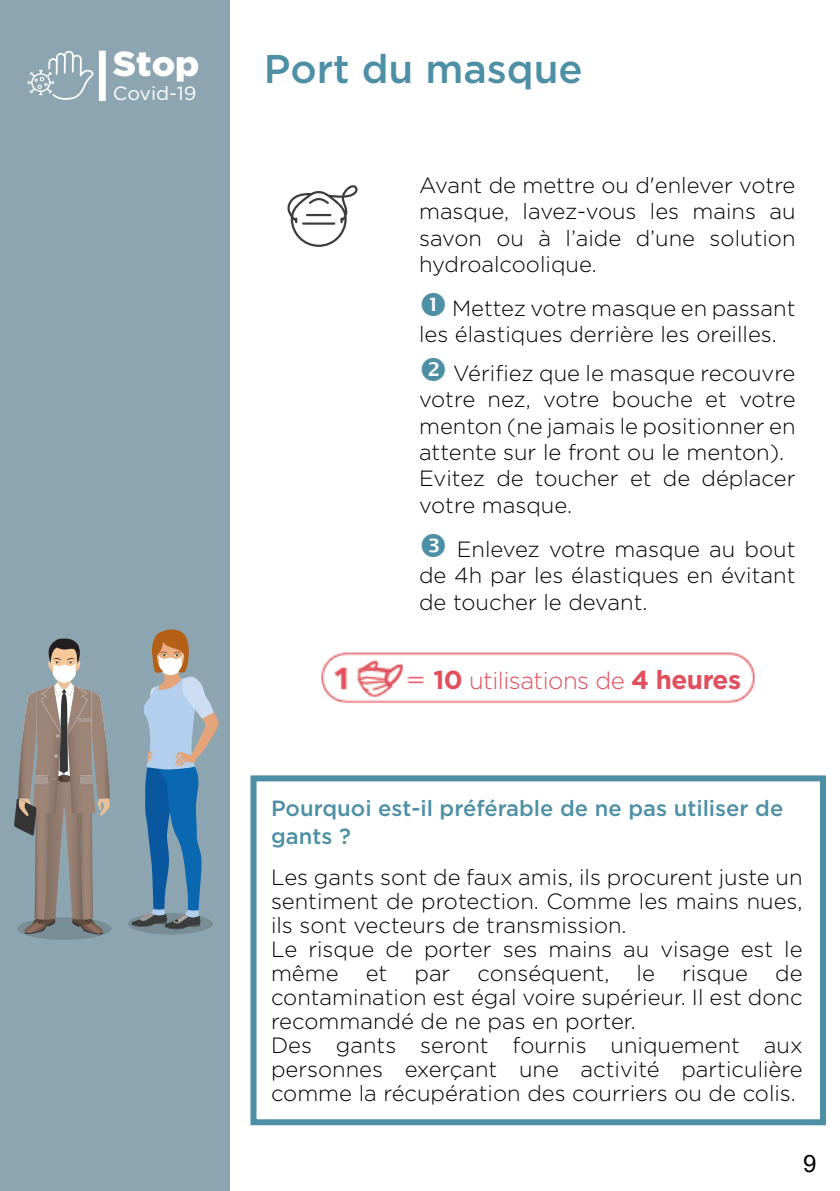
<style>
.page{position:relative;width:840px;height:1191px;background:#fff}
.page>*{position:absolute;margin:0;border:0;box-sizing:border-box;transform-origin:0 0}
.t1{font:500 40px "Gotham";color:#4d90a5}
.t2{font:900 34.8px "Gotham";color:#fff}
.t3{font:300 24px "Gotham";letter-spacing:-.02em;color:#e14e5d}
.t4{font:24px "Arial";color:#000}
.t5{font:300 22px/26.4px "Gotham";color:#000}
.t6{font:500 22px/28px "Gotham";color:#4d90a5}
.t7{font:19.2px "Gotham";color:#fff}
.s1{font-weight:700;font-size:26px}
</style>
<div class="page">
<div style="left:0;top:0;width:229px;height:1134px;background:#8da5b0"></div>
<div style="left:0;top:1028px;width:229px;height:163px;background:#8da5b0"></div>
<div style="left:17px;top:917px;width:94px;height:22px;background:#788d96;border-radius:50%"></div>
<div style="left:128px;top:913px;width:84px;height:21px;background:#788d96;border-radius:50%"></div>
<svg style="left:131px;top:629px;width:88px;height:300px"></svg>
<svg style="left:14px;top:638px;width:96px;height:296px"></svg>
<svg style="left:28px;top:51px;width:66px;height:49px"></svg>
<div style="left:99px;top:51px;width:7px;height:50px;background:#fff"></div>
<svg style="left:287px;top:185px;width:70px;height:62px"></svg>
<div style="left:250px;top:775px;width:575px;height:350px;border:6px solid #4d90a5"></div>
<img style="left:321px;top:652px;width:434px;height:51px">
<div style="left:426px;top:663px;width:318px;height:32px;background:#fff"></div>
<h2 class="t2" style="left:113px;top:39px;width:88px">Stop</h2>
<p class="t7" style="left:113px;top:81px;width:85px">Covid-19</p>
<h1 class="t1" style="left:264px;top:42px;width:320px">Port du masque</h1>
<p class="t5" style="left:419px;top:171px;width:378px;text-align:justify">Avant de mettre ou d'enlever votre masque, lavez-vous les mains au savon ou à l’aide d’une solution hydroalcoolique.</p>
<p class="t5" style="left:419px;top:294px;width:378px;text-indent:33px">Mettez votre masque en passant les élastiques derrière les oreilles.</p>
<p class="t5" style="left:419px;top:359px;width:378px;text-indent:34px">Vérifiez que le masque recouvre votre nez, votre bouche et votre menton (ne jamais le positionner en attente sur le front ou le menton).<br>Evitez de toucher et de déplacer votre masque.</p>
<p class="t5" style="left:419px;top:535px;width:378px;text-align:justify;text-indent:38px">Enlevez votre masque au bout de 4h par les élastiques en évitant de toucher le devant.</p>
<p class="t3" style="left:433px;top:665px;width:309px"><span class="s1">10</span> utilisations de <span class="s1">4 heures</span></p>
<p class="t6" style="left:271px;top:793px;width:513px">Pourquoi est-il préférable de ne pas utiliser de gants ?</p>
<p class="t5" style="left:271px;top:864px;width:533px;line-height:24px">Les gants sont de faux amis, ils procurent juste un sentiment de protection. Comme les mains nues, ils sont vecteurs de transmission.<br>Le risque de porter ses mains au visage est le même et par conséquent, le risque de contamination est égal voire supérieur. Il est donc recommandé de ne pas en porter.<br>Des gants seront fournis uniquement aux personnes exerçant une activité particulière comme la récupération des courriers ou de colis.</p>
<p class="t4" style="left:802px;top:1147px;width:15px">9</p>
</div>
